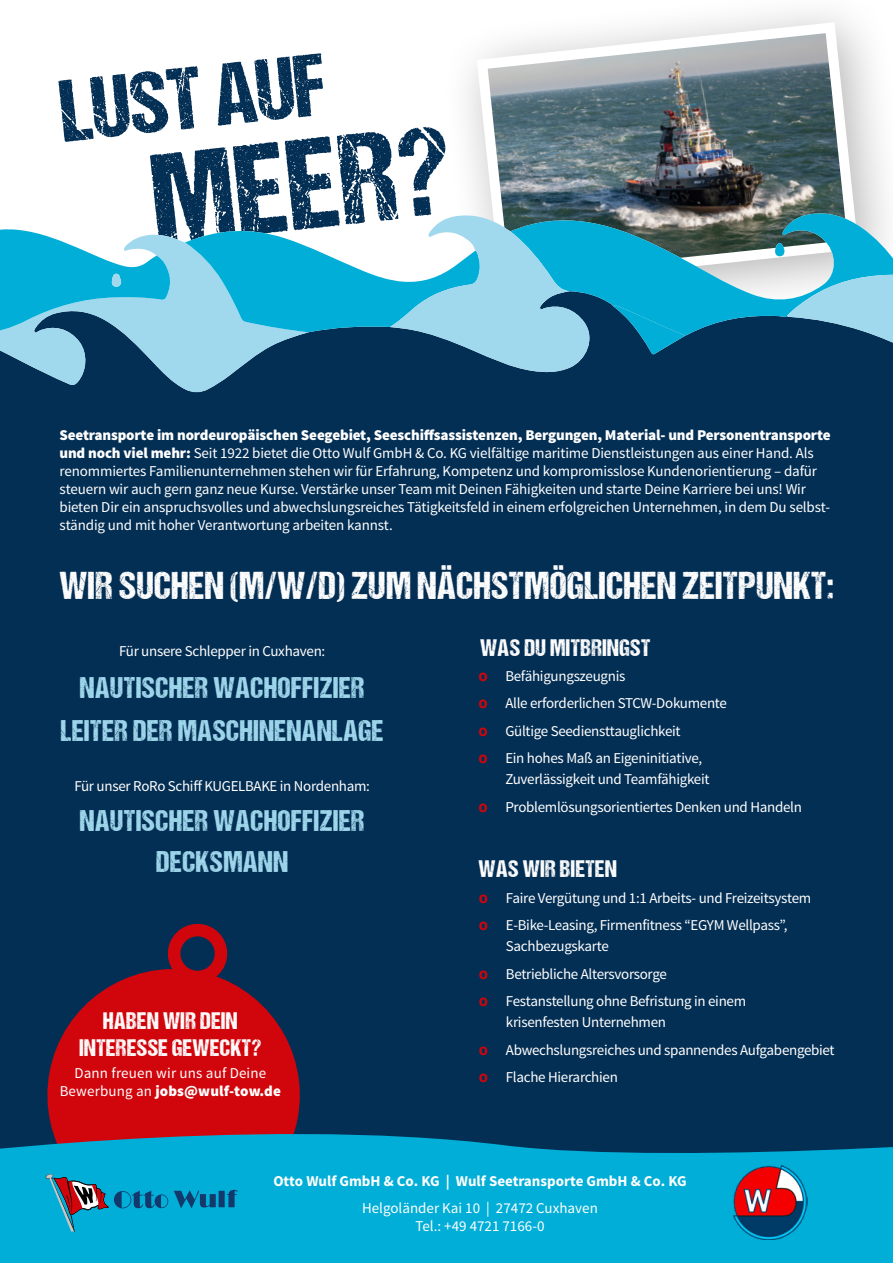
<style>
.page{position:relative;width:893px;height:1263px;background:#fff}
.page>*{position:absolute;margin:0;border:0;box-sizing:border-box;transform-origin:0 0}
.t1{font:128.7px "DCC Ash";color:#042f54}
.t2{font:88.2px "DCC Ash";color:#042f54}
.t3{font:39px "DCC Ash";letter-spacing:.015em;color:#fff}
.t4{font:30px/42.3px "DCC Ash";letter-spacing:.02em;color:#a0d8ed;text-align:center}
.t5{font:24px/26.2px "DCC Ash";letter-spacing:.02em;color:#fff;text-align:center}
.t6{font:15px/27.3px "Source Sans Pro";letter-spacing:-.02em;color:#fff}
.t7{font:15px/18px "Source Sans Pro";letter-spacing:.01em;color:#fff;text-align:center}
.t8{font:15px/18px "Source Sans Pro";color:#fff;text-align:center}
.t9{font:700 15px "Source Sans Pro";color:#fff}
.s1{font-weight:900}
.s2{font-family:"Open Sans";font-weight:700;color:#d1050c}
</style>
<div class="page">
<div style="left:440px;top:0;width:453px;height:341px;background:#000;opacity:.3"></div>
<img style="left:471px;top:17px;width:393px;height:194px">
<div style="left:0;top:449px;width:893px;height:663px;background:#042f54"></div>
<svg style="left:37px;top:958px;width:273px;height:154px;background:#941121"></svg>
<svg style="left:158px;top:913px;width:79px;height:78px;background:#621b32"></svg>
<svg style="left:0;top:1112px;width:893px;height:151px;background:#0b8eb5"></svg>
<div style="left:0;top:211px;width:787px;height:238px;background:#042f54"></div>
<svg style="left:510px;top:211px;width:383px;height:127px;background:#489db0"></svg>
<svg style="left:787px;top:274px;width:106px;height:175px;background:#316181"></svg>
<svg style="left:0;top:234px;width:308px;height:159px;background:#4c7d9a"></svg>
<svg style="left:185px;top:213px;width:411px;height:160px"></svg>
<svg style="left:775px;top:242px;width:10px;height:14px"></svg>
<svg style="left:611px;top:304px;width:74px;height:51px;background:#037ba3"></svg>
<svg style="left:0;top:227px;width:171px;height:106px"></svg>
<img style="left:733px;top:1164px;width:75px;height:75px">
<svg style="left:114px;top:1190px;width:54px;height:18px"></svg>
<svg style="left:174px;top:1190px;width:64px;height:18px"></svg>
<svg style="left:44px;top:1172px;width:64px;height:59px;background:#3989a4"></svg>
<h2 class="t2" style="left:56px;top:64px;width:268px;rotate:-6deg">LUST AUF</h2>
<h1 class="t1" style="left:145px;top:132px;width:301px;rotate:-6deg">MEER?</h1>
<p class="t6" style="left:60px;top:426px;width:773px;line-height:18px"><span class="s1">Seetransporte im nordeuropäischen Seegebiet, Seeschiffsassistenzen, Bergungen, Material- und Personentransporte und noch viel mehr:</span> Seit 1922 bietet die Otto Wulf GmbH &amp; Co. KG vielfältige maritime Dienstleistungen aus einer Hand. Als renommiertes Familienunternehmen stehen wir für Erfahrung, Kompetenz und kompromisslose Kundenorientierung – dafür steuern wir auch gern ganz neue Kurse. Verstärke unser Team mit Deinen Fähigkeiten und starte Deine Karriere bei uns! Wir bieten Dir ein anspruchsvolles und abwechslungsreiches Tätigkeitsfeld in einem erfolgreichen Unternehmen, in dem Du selbst&shy;ständig und mit hoher Verantwortung arbeiten kannst.</p>
<h3 class="t3" style="left:60px;top:564px;width:775px">WIR SUCHEN (M/W/D) ZUM NÄCHSTMÖGLICHEN ZEITPUNKT:</h3>
<h3 class="t5" style="left:480px;top:634px;width:172px">WAS DU MITBRINGST</h3>
<p class="t6" style="left:119px;top:638px;width:208px">Für unsere Schlepper in Cuxhaven:</p>
<h3 class="t4" style="left:61px;top:666px;width:324px">NAUTISCHER WACHOFFIZIER<br>LEITER DER MASCHINENANLAGE</h3>
<p class="t6" style="left:74px;top:772px;width:297px">Für unser RoRo Schiff KUGELBAKE in Nordenham:</p>
<h3 class="t4" style="left:80px;top:800px;width:286px;line-height:40.8px">NAUTISCHER WACHOFFIZIER<br>DECKSMANN</h3>
<p class="t6" style="left:478px;top:663px;width:250px"><span class="s2">o</span> Befähigungszeugnis<br><span class="s2">o</span> Alle erforderlichen STCW-Dokumente <span class="s2">o</span> Gültige Seediensttauglichkeit<br><span class="s2">o</span> Ein hohes Maß an Eigeninitiative,</p>
<p class="t6" style="left:478px;top:766px;width:325px;text-indent:27px">Zuverlässigkeit und Teamfähigkeit<br><span class="s2">o</span> Problemlösungsorientiertes Denken und Handeln</p>
<h3 class="t5" style="left:478px;top:855px;width:140px">WAS WIR BIETEN</h3>
<h3 class="t5" style="left:80px;top:1007px;width:183px">HABEN WIR DEIN<br>INTERESSE GEWECKT?</h3>
<p class="t7" style="left:60px;top:1064px;width:223px">Dann freuen wir uns auf Deine<br>Bewerbung an <span class="s1">jobs@wulf-tow.de</span></p>
<p class="t6" style="left:479px;top:885px;width:334px"><span class="s2">o</span> Faire Vergütung und 1:1 Arbeits- und Freizeitsystem <span class="s2">o</span> E-Bike-Leasing, Firmenfitness “EGYM Wellpass”,</p>
<p class="t6" style="left:479px;top:933px;width:269px;text-indent:27px">Sachbezugskarte<br><span class="s2">o</span> Betriebliche Altersvorsorge<br><span class="s2">o</span> Festanstellung ohne Befristung in einem</p>
<p class="t6" style="left:479px;top:1009px;width:357px;text-indent:27px">krisenfesten Unternehmen<br><span class="s2">o</span> Abwechslungsreiches und spannendes Aufgabengebiet <span class="s2">o</span> Flache Hierarchien</p>
<p class="t9" style="left:273px;top:1171px;width:415px">Otto Wulf GmbH &amp; Co. KG | Wulf Seetransporte GmbH &amp; Co. KG</p>
<p class="t8" style="left:362px;top:1199px;width:237px">Helgoländer Kai 10 | 27472 Cuxhaven<br>Tel.: +49 4721 7166-0</p>
</div>
